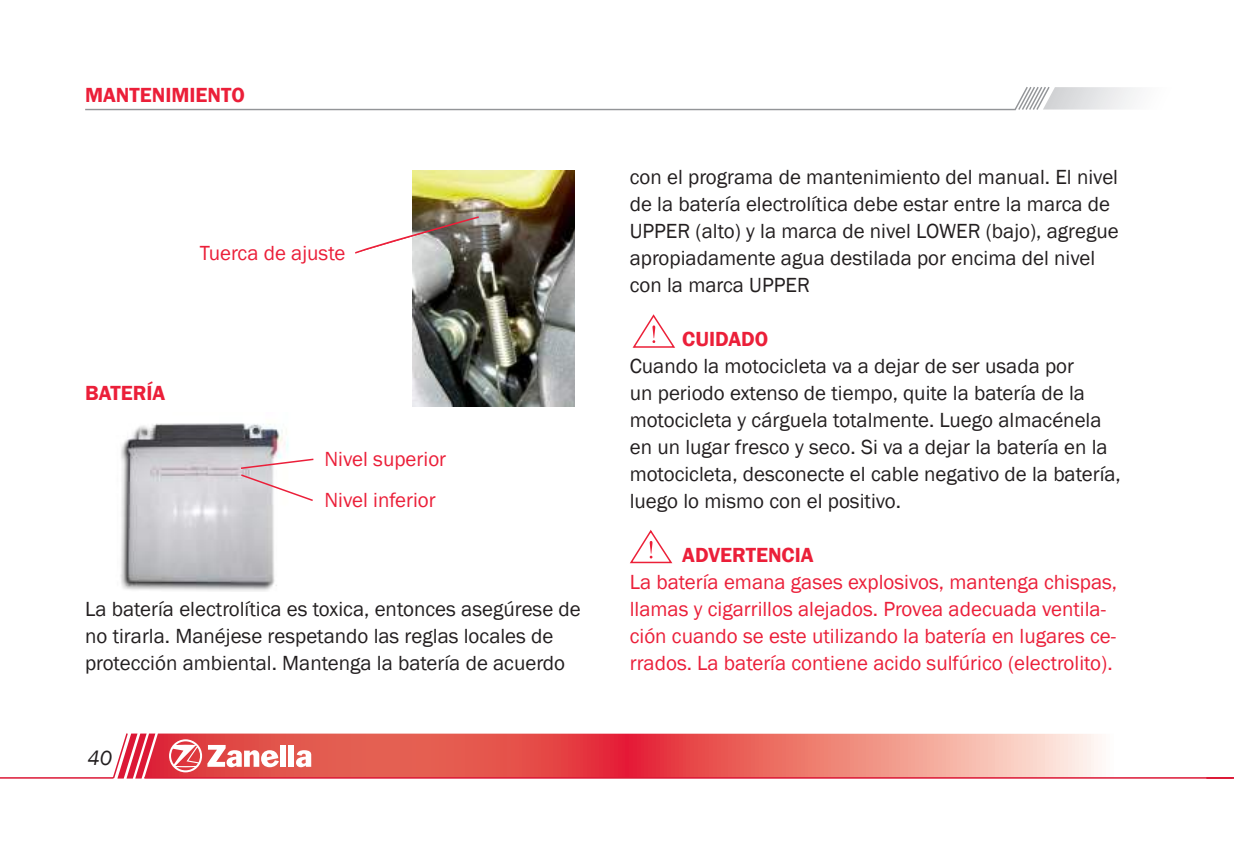
<style>
.page{position:relative;width:1234px;height:851px;background:#fff}
.page>*{position:absolute;margin:0;border:0;box-sizing:border-box;transform-origin:0 0}
.t1{font:21px/27px "Franklin Gothic";color:#231f20}
.t2{font:21px/27px "Franklin Gothic";color:#eb1f39}
.t3{font:600 21px "Franklin Gothic";color:#eb1f39}
.t4{font:italic 21px "Franklin Gothic";color:#231f20}
</style>
<div class="page">
<svg style="left:155px;top:733px;width:943px;height:44px;background:#eb746e"></svg>
<svg style="left:0;top:733px;width:155px;height:46px"></svg>
<hr style="left:144px;top:777px;width:1088px;height:1px;background:#dc1735">
<svg style="left:296px;top:750px;width:15px;height:17px"></svg>
<div style="left:280px;top:744px;width:6px;height:22px;background:#fff"></div>
<div style="left:288px;top:744px;width:6px;height:22px;background:#fff"></div>
<svg style="left:169px;top:739px;width:110px;height:33px"></svg>
<svg style="left:85px;top:87px;width:1053px;height:24px"></svg>
<img style="left:120px;top:423px;width:169px;height:168px">
<svg style="left:632px;top:314px;width:43px;height:34px"></svg>
<svg style="left:630px;top:530px;width:43px;height:34px"></svg>
<img style="left:413px;top:170px;width:161px;height:236px">
<svg style="left:355px;top:215px;width:125px;height:39px"></svg>
<svg style="left:239px;top:457px;width:75px;height:45px"></svg>
<p class="t3" style="left:85px;top:82px;width:161px">MANTENIMIENTO</p>
<p class="t2" style="left:200px;top:240px;width:147px">Tuerca de ajuste</p>
<p class="t3" style="left:85px;top:380px;width:82px">BATERÍA</p>
<p class="t2" style="left:324px;top:439px;width:123px;line-height:41.1px">Nivel superior<br>Nivel inferior</p>
<p class="t1" style="left:85px;top:596px;width:497px">La batería electrolítica es toxica, entonces asegúrese de no tirarla. Manéjese respetando las reglas locales de protección ambiental. Mantenga la batería de acuerdo</p>
<p class="t4" style="left:88px;top:744px;width:26px">40</p>
<p class="t1" style="left:629px;top:164px;width:490px">con el programa de mantenimiento del manual. El nivel de la batería electrolítica debe estar entre la marca de UPPER (alto) y la marca de nivel LOWER (bajo), agregue apropiadamente agua destilada por encima del nivel con la marca UPPER</p>
<p class="t3" style="left:682px;top:326px;width:87px">CUIDADO</p>
<p class="t1" style="left:629px;top:353px;width:492px">Cuando la motocicleta va a dejar de ser usada por<br>un periodo extenso de tiempo, quite la batería de la motocicleta y cárguela totalmente. Luego almacénela en un lugar fresco y seco. Si va a dejar la batería en la motocicleta, desconecte el cable negativo de la batería, luego lo mismo con el positivo.</p>
<p class="t3" style="left:682px;top:542px;width:133px">ADVERTENCIA</p>
<p class="t2" style="left:629px;top:569px;width:489px">La batería emana gases explosivos, mantenga chispas, llamas y cigarrillos alejados. Provea adecuada ventila&shy;ción cuando se este utilizando la batería en lugares ce&shy;rrados. La batería contiene acido sulfúrico (electrolito).</p>
</div>
